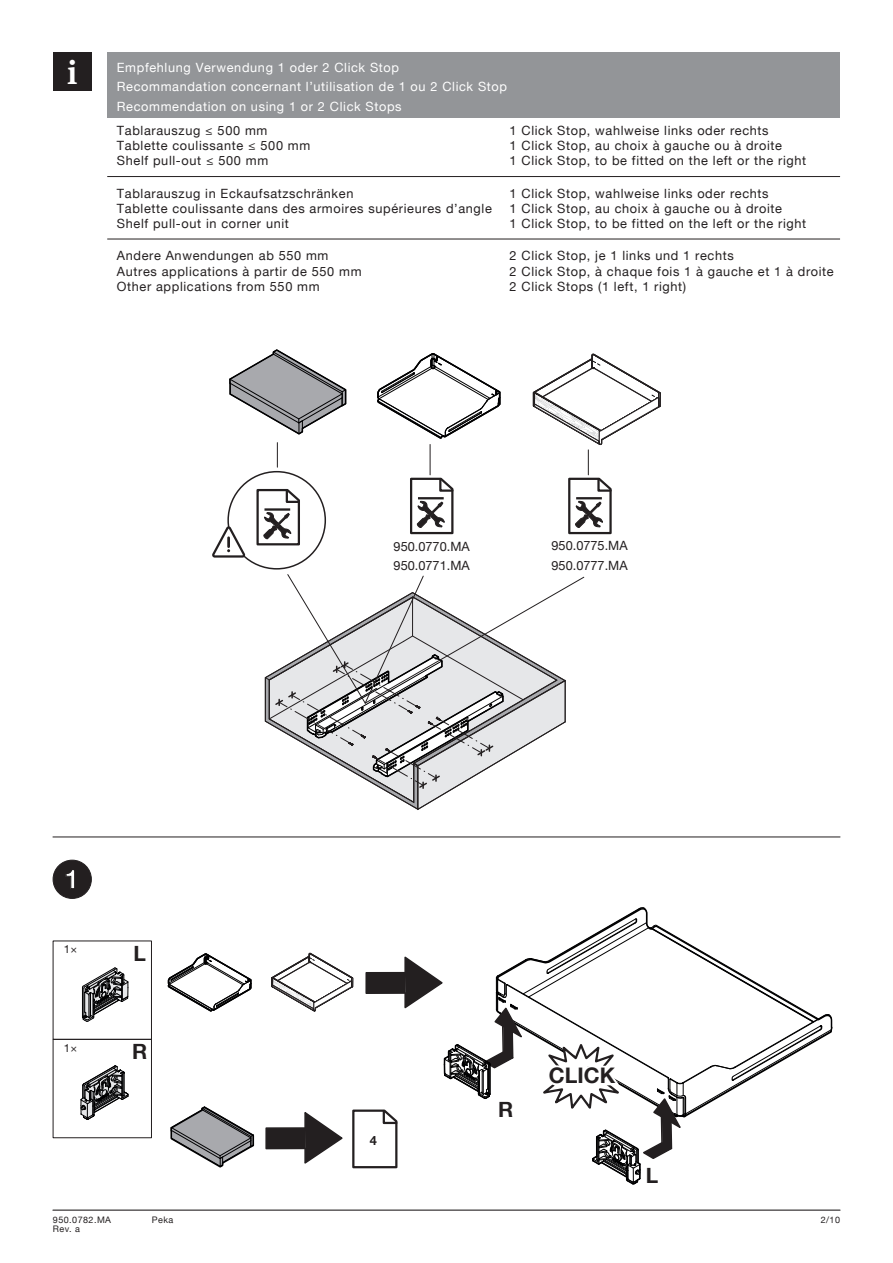
<style>
.page{position:relative;width:893px;height:1263px;background:#fff}
.page>*{position:absolute;margin:0;border:0;box-sizing:border-box;transform-origin:0 0}
.t1{font:700 33px "Glosa Text";color:#fff}
.t2{font:700 27px "Helvetica Neue LT";color:#fff}
.t3{font:700 21.45px "Helvetica Neue LT";color:#231f20}
.t4{font:700 21px "Helvetica Neue LT";color:#231f20}
.t5{font:12.75px/15.3px "Helvetica Neue LT";letter-spacing:.05em;color:#231f20}
.t6{font:12.75px/19.5px "Helvetica Neue LT";letter-spacing:.05em;color:#fff}
.t7{font:12.75px/19.5px "Helvetica Neue LT";color:#231f20}
.t8{font:700 12.75px "Helvetica Neue LT";color:#231f20}
.t9{font:11.25px "Helvetica Neue LT";color:#231f20}
.t10{font:9px "Helvetica Neue LT";letter-spacing:.05em;color:#231f20}
.s1{font-family:"Myriad Pro"}
</style>
<div class="page">
<hr style="left:53px;top:1210px;width:787px;height:1px;background:#231f20">
<hr style="left:53px;top:836px;width:787px;height:1px;background:#231f20">
<svg style="left:82px;top:967px;width:47px;height:55px"></svg>
<svg style="left:80px;top:1065px;width:49px;height:55px"></svg>
<svg style="left:170px;top:1106px;width:85px;height:62px"></svg>
<svg style="left:167px;top:953px;width:85px;height:59px"></svg>
<div style="left:53px;top:1039px;width:99px;height:99px;border:1px solid #231f20"></div>
<svg style="left:265px;top:907px;width:567px;height:278px"></svg>
<div style="left:53px;top:860px;width:39px;height:39px;background:#231f20;border:1px solid #231f20;border-radius:50%"></div>
<div style="left:53px;top:53px;width:38px;height:38px;background:#231f20"></div>
<svg style="left:212px;top:349px;width:449px;height:461px"></svg>
<div style="left:107px;top:53px;width:733px;height:65px;background:#939598"></div>
<hr style="left:107px;top:176px;width:733px;height:1px;background:#231f20">
<hr style="left:107px;top:239px;width:733px;height:1px;background:#231f20">
<h1 class="t1" style="left:67px;top:51px;width:11px">i</h1>
<p class="t6" style="left:117px;top:57px;width:392px">Empfehlung Verwendung 1 oder 2 Click Stop<br>Recommandation concernant l’utilisation de 1 ou 2 Click Stop<br>Recommendation on using 1 or 2 Click Stops</p>
<p class="t5" style="left:117px;top:122px;width:195px">Tablarauszug <span class="s1">≤</span> 500 mm<br>Tablette coulissante <span class="s1">≤</span> 500 mm<br>Shelf pull-out <span class="s1">≤</span> 500 mm</p>
<p class="t5" style="left:510px;top:122px;width:298px">1 Click Stop, wahlweise links oder rechts<br>1 Click Stop, au choix à gauche ou à droite<br>1 Click Stop, to be fitted on the left or the right</p>
<p class="t5" style="left:117px;top:185px;width:376px">Tablarauszug in Eckaufsatzschränken<br>Tablette coulissante dans des armoires supérieures d’angle<br>Shelf pull-out in corner unit</p>
<p class="t5" style="left:510px;top:185px;width:298px">1 Click Stop, wahlweise links oder rechts<br>1 Click Stop, au choix à gauche ou à droite<br>1 Click Stop, to be fitted on the left or the right</p>
<p class="t5" style="left:117px;top:248px;width:246px">Andere Anwendungen ab 550 mm<br>Autres applications à partir de 550 mm<br>Other applications from 550 mm</p>
<p class="t5" style="left:510px;top:248px;width:326px">2 Click Stop, je 1 links und 1 rechts<br>2 Click Stop, à chaque fois 1 à gauche et 1 à droite<br>2 Click Stops (1 left, 1 right)</p>
<h2 class="t2" style="left:64px;top:862px;width:17px">1</h2>
<p class="t9" style="left:64px;top:942px;width:15px">1×</p>
<p class="t9" style="left:64px;top:1041px;width:15px">1×</p>
<h3 class="t4" style="left:134px;top:941px;width:14px">L</h3>
<h3 class="t4" style="left:132px;top:1038px;width:17px">R</h3>
<p class="t7" style="left:394px;top:536px;width:78px">950.0770.MA<br>950.0771.MA</p>
<p class="t7" style="left:552px;top:536px;width:78px">950.0775.MA<br>950.0777.MA</p>
<p class="t8" style="left:370px;top:1132px;width:9px">4</p>
<h3 class="t4" style="left:498px;top:1096px;width:17px">R</h3>
<h3 class="t3" style="left:549px;top:1062px;width:68px">CLICK</h3>
<h3 class="t4" style="left:646px;top:1162px;width:14px">L</h3>
<p class="t10" style="left:53px;top:1214px;width:60px">950.0782.MA</p>
<p class="t10" style="left:152px;top:1214px;width:23px">Peka</p>
<p class="t10" style="left:821px;top:1214px;width:21px">2/10</p>
<p class="t10" style="left:53px;top:1223px;width:28px">Rev. a</p>
</div>
